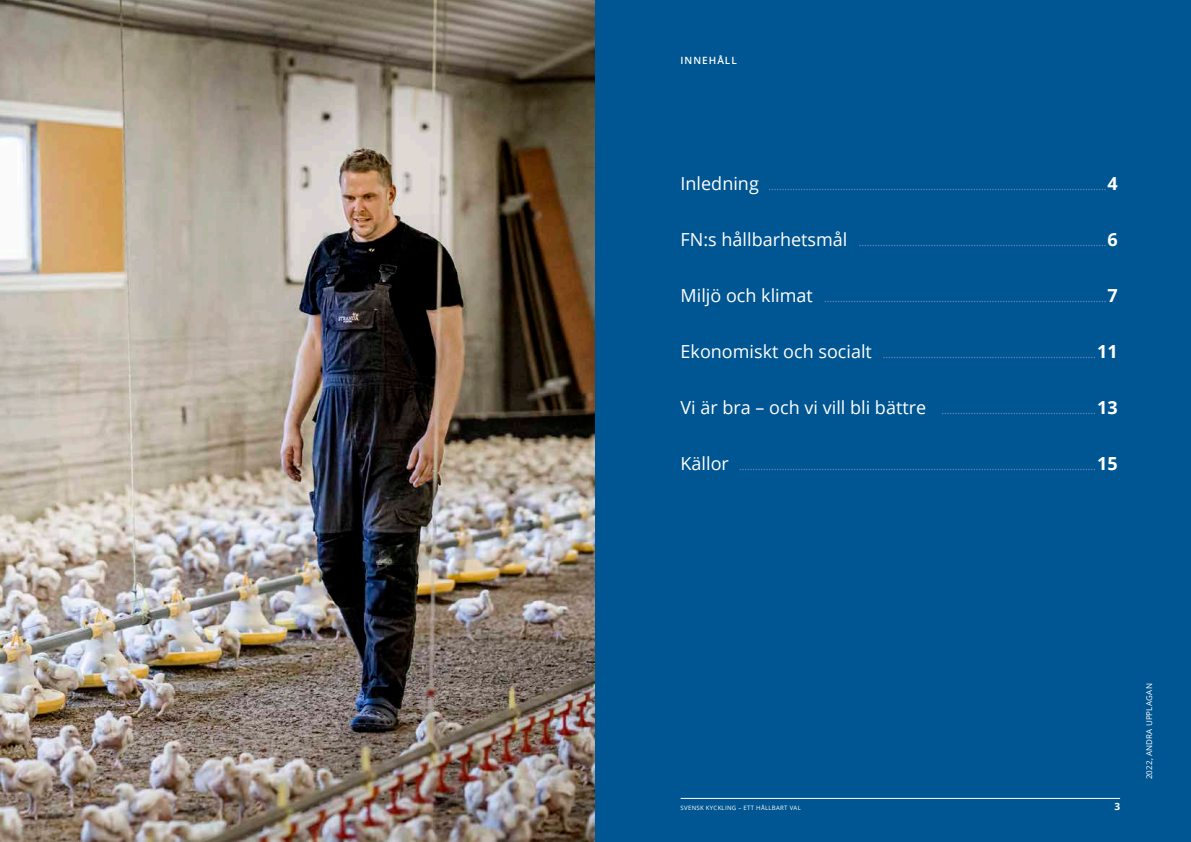
<style>
.page{position:relative;width:1191px;height:842px;background:#fff}
.page>*{position:absolute;margin:0;border:0;box-sizing:border-box;transform-origin:0 0}
.t1{font:10px "Open Sans";color:#7894bb}
.t2{font:600 10px "Open Sans";letter-spacing:.1em;color:#fff}
.t3{font:700 10px "Open Sans";color:#fff}
.t4{font:8px "Open Sans";letter-spacing:.015em;color:#fff}
.t5{font:6px "Open Sans";letter-spacing:.05em;color:#fff}
.s1{font-size:18px;color:#fff}
.s2{font-weight:700;font-size:18px;color:#fff}
</style>
<div class="page">
<img style="left:0;top:0;width:595px;height:842px">
<div style="left:595px;top:0;width:596px;height:842px;background:#005692"></div>
<hr style="left:680px;top:798px;width:440px;height:1px;background:#fff">
<p class="t2" style="left:680px;top:54px;width:58px">INNEHÅLL</p>
<p class="t1" style="left:680px;top:180px;width:439px"><span class="s1">Inledning</span> ...............................................................................................................................<span class="s2">4</span></p>
<p class="t1" style="left:680px;top:236px;width:439px"><span class="s1">FN:s hållbarhetsmål</span> .............................................................................................<span class="s2">6</span></p>
<p class="t1" style="left:680px;top:292px;width:439px"><span class="s1">Miljö och klimat</span> ..........................................................................................................<span class="s2">7</span></p>
<p class="t1" style="left:680px;top:348px;width:439px"><span class="s1">Ekonomiskt och socialt</span> ................................................................................<span class="s2">11</span></p>
<p class="t1" style="left:680px;top:404px;width:439px"><span class="s1">Vi är bra – och vi vill bli bättre</span> ..........................................................<span class="s2">13</span></p>
<p class="t1" style="left:680px;top:460px;width:439px"><span class="s1">Källor</span> ......................................................................................................................................<span class="s2">15</span></p>
<p class="t5" style="left:680px;top:804px;width:122px">SVENSK KYCKLING – ETT HÅLLBART VAL</p>
<p class="t3" style="left:1114px;top:799px;width:7px">3</p>
<p class="t4" style="left:1143px;top:779px;width:97px;rotate:-90deg">2022, ANDRA UPPLAGAN</p>
</div>
